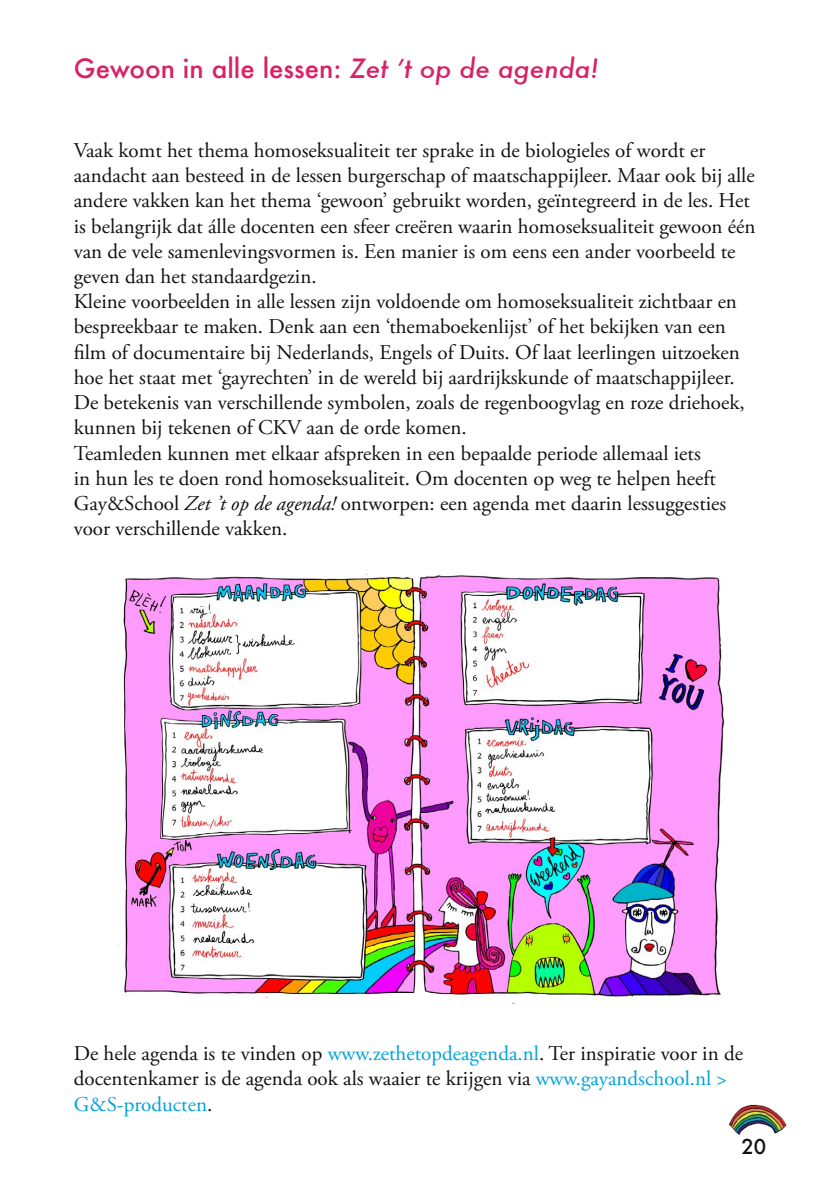
<style>
.page{position:relative;width:840px;height:1191px;background:#fff}
.page>*{position:absolute;margin:0;border:0;box-sizing:border-box;transform-origin:0 0}
.t1{font:500 26px "Futura";color:#d82266}
.t2{font:21px/25.2px "Adobe Garamond Pro";color:#121212}
.t3{font:500 20px "Futura";color:#121212}
.s1{font-style:italic}
.s2{color:#00a3db}
</style>
<div class="page">
<img style="left:118px;top:574px;width:607px;height:429px">
<img style="left:728px;top:1104px;width:59px;height:31px">
<p class="t1" style="left:74px;top:51px;width:526px">Gewoon in alle lessen: <span class="s1">Zet ’t op de agenda!</span></p>
<p class="t2" style="left:74px;top:138px;width:683px">Vaak komt het thema homoseksualiteit ter sprake in de biologieles of wordt er aandacht aan besteed in de lessen burgerschap of maatschappijleer. Maar ook bij alle andere vakken kan het thema ‘gewoon’ gebruikt worden, geïntegreerd in de les. Het is belangrijk dat álle docenten een sfeer creëren waarin homoseksualiteit gewoon één van de vele samenlevingsvormen is. Een manier is om eens een ander voorbeeld te geven dan het standaardgezin.<br>Kleine voorbeelden in alle lessen zijn voldoende om homoseksualiteit zichtbaar en bespreekbaar te maken. Denk aan een ‘themaboekenlijst’ of het bekijken van een film of documentaire bij Nederlands, Engels of Duits. Of laat leerlingen uitzoeken hoe het staat met ‘gayrechten’ in de wereld bij aardrijkskunde of maatschappijleer.<br>De betekenis van verschillende symbolen, zoals de regenboogvlag en roze driehoek, kunnen bij tekenen of CKV aan de orde komen.<br>Teamleden kunnen met elkaar afspreken in een bepaalde periode allemaal iets<br>in hun les te doen rond homoseksualiteit. Om docenten op weg te helpen heeft Gay&amp;School <span class="s1">Zet ’t op de agenda!</span> ontworpen: een agenda met daarin lessuggesties voor verschillende vakken.</p>
<p class="t2" style="left:74px;top:1041px;width:670px">De hele agenda is te vinden op <span class="s2">www.zethetopdeagenda.nl</span>. Ter inspiratie voor in de docentenkamer is de agenda ook als waaier te krijgen via <span class="s2">www.gayandschool.nl &gt;<br>G&amp;S-producten</span>.</p>
<p class="t3" style="left:741px;top:1132px;width:26px">20</p>
</div>
